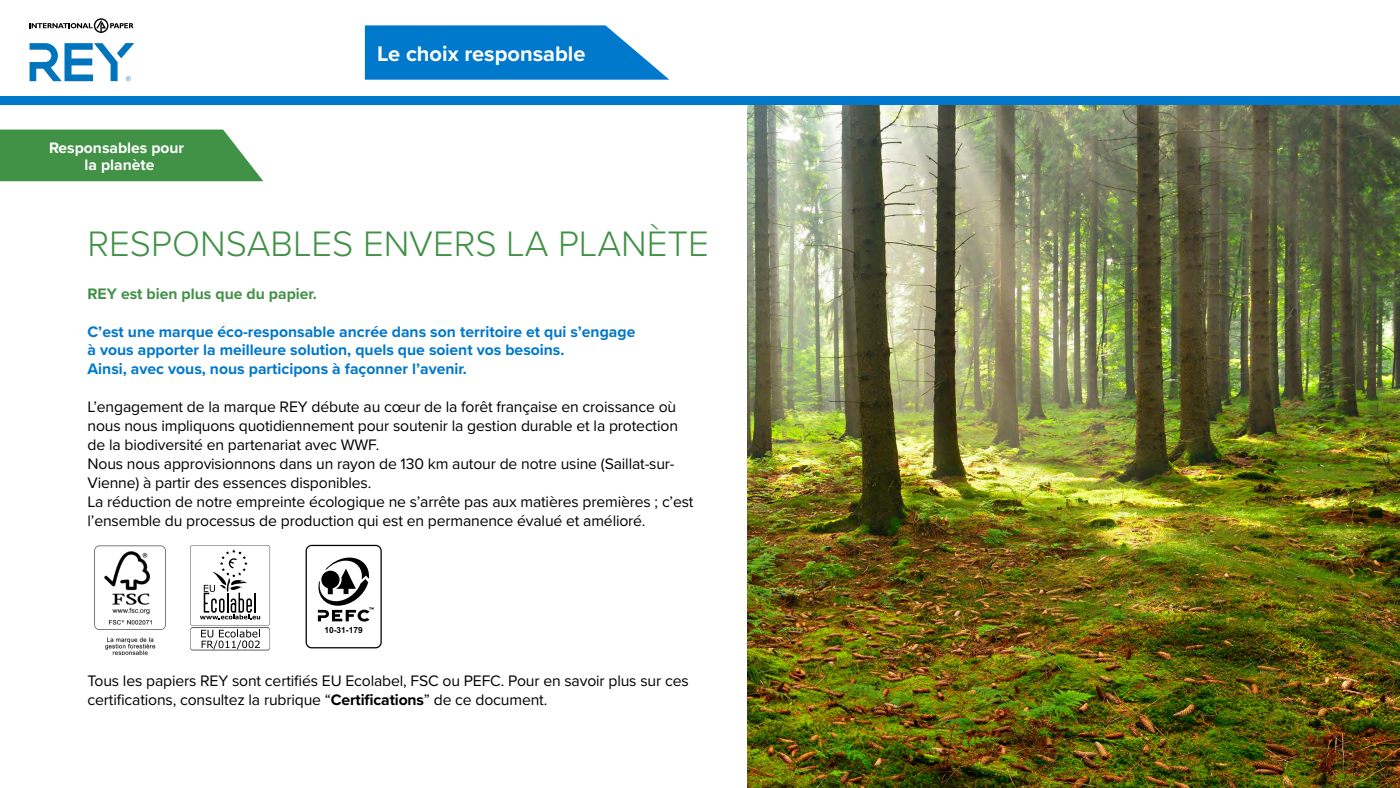
<style>
.page{position:relative;width:1400px;height:788px;background:#fff}
.page>*{position:absolute;margin:0;border:0;box-sizing:border-box;transform-origin:0 0}
.t1{font:300 36.66px "Proxima Nova";color:#419146}
.t2{font:700 21.88px "Proxima Nova";color:#fff}
.t3{font:15.75px/18.9px "Proxima Nova";letter-spacing:-.01em;color:#000}
.t4{font:700 15.75px/18.9px "Proxima Nova";color:#0078cc}
.t5{font:700 15.75px "Proxima Nova";color:#419146}
.t6{font:700 15.66px/16.6px "Proxima Nova";color:#fff;text-align:center}
.t7{font:700 8.4px "Arial";color:#000}
.s1{font-weight:700}
</style>
<div class="page">
<img style="left:747px;top:105px;width:653px;height:683px">
<div style="left:0;top:96px;width:1400px;height:9px;background:#0078cc"></div>
<svg style="left:190px;top:545px;width:80px;height:105px"></svg>
<img style="left:94px;top:545px;width:72px;height:109px">
<svg style="left:306px;top:544px;width:76px;height:104px"></svg>
<svg style="left:0;top:129px;width:263px;height:52px;background:#519a55"></svg>
<svg style="left:29px;top:18px;width:104px;height:15px"></svg>
<svg style="left:30px;top:43px;width:104px;height:38px"></svg>
<svg style="left:365px;top:25px;width:304px;height:55px;background:#1c86d1"></svg>
<p class="t6" style="left:49px;top:139px;width:137px">Responsables pour la planète</p>
<h2 class="t2" style="left:377px;top:38px;width:210px">Le choix responsable</h2>
<h1 class="t1" style="left:88px;top:216px;width:623px">RESPONSABLES ENVERS LA PLANÈTE</h1>
<p class="t5" style="left:88px;top:282px;width:231px">REY est bien plus que du papier.</p>
<p class="t4" style="left:88px;top:321px;width:549px">C’est une marque éco-responsable ancrée dans son territoire et qui s’engage à vous apporter la meilleure solution, quels que soient vos besoins.<br>Ainsi, avec vous, nous participons à façonner l’avenir.</p>
<p class="t3" style="left:88px;top:397px;width:608px">L’engagement de la marque REY débute au cœur de la forêt française en croissance où nous nous impliquons quotidiennement pour soutenir la gestion durable et la protection de la biodiversité en partenariat avec WWF.<br>Nous nous approvisionnons dans un rayon de 130 km autour de notre usine (Saillat-sur-Vienne) à partir des essences disponibles.<br>La réduction de notre empreinte écologique ne s’arrête pas aux matières premières ; c’est l’ensemble du processus de production qui est en permanence évalué et amélioré.</p>
<p class="t7" style="left:324px;top:624px;width:40px">10-31-179</p>
<p class="t3" style="left:88px;top:670px;width:603px">Tous les papiers REY sont certifiés EU Ecolabel, FSC ou PEFC. Pour en savoir plus sur ces certifications, consultez la rubrique “<span class="s1">Certifications</span>” de ce document.</p>
</div>
